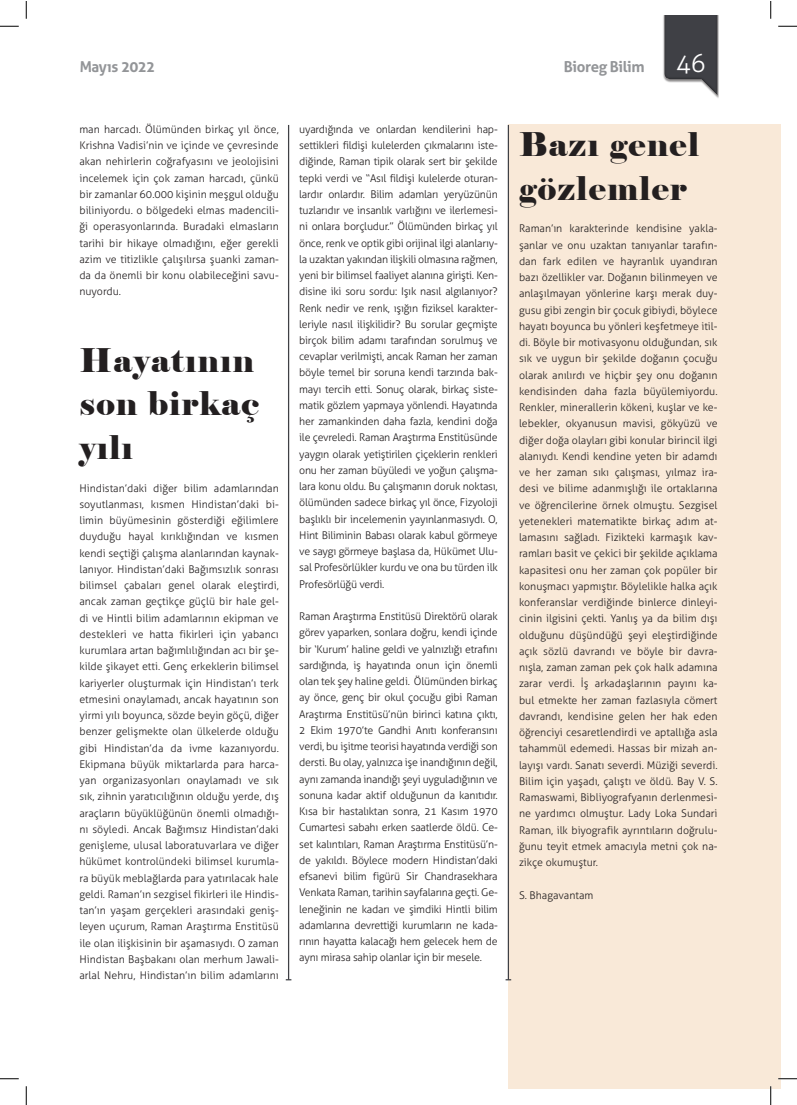
<style>
.page{position:relative;width:797px;height:1105px;background:#fff}
.page>*{position:absolute;margin:0;border:0;box-sizing:border-box;transform-origin:0 0}
.t1{font:32.5px/43.8px "Elephant";letter-spacing:.04em;color:#231f20}
.t2{font:700 15px "Aller";letter-spacing:-.025em;color:#939598}
.t3{font:300 10.62px/16.2px "Aller";color:#231f20;text-align:justify}
.s1{font-weight:300;font-size:25px;color:#fff}
</style>
<div class="page">
<div style="left:508px;top:125px;width:273px;height:964px;background:#f9e9d8"></div>
<hr style="left:288px;top:125px;width:1px;height:855px;background:#3f4045">
<hr style="left:508px;top:125px;width:1px;height:855px;background:#3f4045">
<div style="left:662px;top:16px;width:57px;height:83px;background:#231f20;opacity:.5"></div>
<div style="left:664px;top:16px;width:55px;height:80px;background:#231f20;opacity:.75"></div>
<svg style="left:0;top:25px;width:19px;height:2px"></svg>
<svg style="left:778px;top:25px;width:18px;height:2px"></svg>
<svg style="left:0;top:1078px;width:19px;height:1px"></svg>
<svg style="left:778px;top:1078px;width:18px;height:1px"></svg>
<svg style="left:25px;top:1px;width:2px;height:18px"></svg>
<svg style="left:25px;top:1086px;width:2px;height:19px"></svg>
<svg style="left:770px;top:1px;width:1px;height:18px"></svg>
<svg style="left:770px;top:1086px;width:1px;height:19px"></svg>
<h2 class="t2" style="left:79px;top:58px;width:77px">Mayıs 2022</h2>
<h2 class="t2" style="left:563px;top:58px;width:144px">Bioreg Bilim <span class="s1">46</span></h2>
<p class="t3" style="left:79px;top:121px;width:201px">man harcadı. Ölümünden birkaç yıl önce, Krishna Vadisi’nin ve içinde ve çevresinde akan nehirlerin coğrafyasını ve jeolojisini incelemek için çok zaman harcadı, çünkü bir zamanlar 60.000 kişinin meşgul olduğu biliniyordu. o bölgedeki elmas madencili&shy;ği operasyonlarında. Buradaki elmasların tarihi bir hikaye olmadığını, eğer gerekli azim ve titizlikle çalışılırsa şuanki zaman&shy;da da önemli bir konu olabileceğini savu&shy;nuyordu.</p>
<h1 class="t1" style="left:79px;top:338px;width:181px">Hayatının son birkaç yılı</h1>
<p class="t3" style="left:79px;top:480px;width:201px">Hindistan’daki diğer bilim adamlarından soyutlanması, kısmen Hindistan’daki bi&shy;limin büyümesinin gösterdiği eğilimlere duyduğu hayal kırıklığından ve kısmen kendi seçtiği çalışma alanlarından kaynak&shy;lanıyor. Hindistan’daki Bağımsızlık sonrası bilimsel çabaları genel olarak eleştirdi, ancak zaman geçtikçe güçlü bir hale gel&shy;di ve Hintli bilim adamlarının ekipman ve destekleri ve hatta fikirleri için yabancı kurumlara artan bağımlılığından acı bir şe&shy;kilde şikayet etti. Genç erkeklerin bilimsel kariyerler oluşturmak için Hindistan’ı terk etmesini onaylamadı, ancak hayatının son yirmi yılı boyunca, sözde beyin göçü, diğer benzer gelişmekte olan ülkelerde olduğu gibi Hindistan’da da ivme kazanıyordu.<br>Ekipmana büyük miktarlarda para harca&shy;yan organizasyonları onaylamadı ve sık sık, zihnin yaratıcılığının olduğu yerde, dış araçların büyüklüğünün önemli olmadığı&shy;nı söyledi. Ancak Bağımsız Hindistan’daki genişleme, ulusal laboratuvarlara ve diğer hükümet kontrolündeki bilimsel kurumla&shy;ra büyük meblağlarda para yatırılacak hale geldi. Raman’ın sezgisel fikirleri ile Hindis&shy;tan’ın yaşam gerçekleri arasındaki geniş&shy;leyen uçurum, Raman Araştırma Enstitüsü ile olan ilişkisinin bir aşamasıydı. O zaman Hindistan Başbakanı olan merhum Jawali&shy;arlal Nehru, Hindistan’ın bilim adamlarını</p>
<p class="t3" style="left:299px;top:121px;width:200px">uyardığında ve onlardan kendilerini hap&shy;settikleri fildişi kulelerden çıkmalarını iste&shy;diğinde, Raman tipik olarak sert bir şekilde tepki verdi ve “Asıl fildişi kulelerde oturan&shy;lardır onlardır. Bilim adamları yeryüzünün tuzlarıdır ve insanlık varlığını ve ilerlemesi&shy;ni onlara borçludur.” Ölümünden birkaç yıl önce, renk ve optik gibi orijinal ilgi alanlarıy&shy;la uzaktan yakından ilişkili olmasına rağmen, yeni bir bilimsel faaliyet alanına girişti. Ken&shy;disine iki soru sordu: Işık nasıl algılanıyor?<br>Renk nedir ve renk, ışığın fiziksel karakter&shy;leriyle nasıl ilişkilidir? Bu sorular geçmişte birçok bilim adamı tarafından sorulmuş ve cevaplar verilmişti, ancak Raman her zaman böyle temel bir soruna kendi tarzında bak&shy;mayı tercih etti. Sonuç olarak, birkaç siste&shy;matik gözlem yapmaya yönlendi. Hayatında her zamankinden daha fazla, kendini doğa ile çevreledi. Raman Araştırma Enstitüsünde yaygın olarak yetiştirilen çiçeklerin renkleri onu her zaman büyüledi ve yoğun çalışma&shy;lara konu oldu. Bu çalışmanın doruk noktası, ölümünden sadece birkaç yıl önce, Fizyoloji başlıklı bir incelemenin yayınlanmasıydı. O, Hint Biliminin Babası olarak kabul görmeye ve saygı görmeye başlasa da, Hükümet Ulu&shy;sal Profesörlükler kurdu ve ona bu türden ilk Profesörlüğü verdi.</p>
<p class="t3" style="left:299px;top:608px;width:200px">Raman Araştırma Enstitüsü Direktörü olarak görev yaparken, sonlara doğru, kendi içinde bir ‘Kurum’ haline geldi ve yalnızlığı etrafını sardığında, iş hayatında onun için önemli olan tek şey haline geldi. Ölümünden birkaç ay önce, genç bir okul çocuğu gibi Raman Araştırma Enstitüsü’nün birinci katına çıktı, 2 Ekim 1970’te Gandhi Anıtı konferansını verdi, bu işitme teorisi hayatında verdiği son dersti. Bu olay, yalnızca işe inandığının değil, aynı zamanda inandığı şeyi uyguladığının ve sonuna kadar aktif olduğunun da kanıtıdır.<br>Kısa bir hastalıktan sonra, 21 Kasım 1970<br>Cumartesi sabahı erken saatlerde öldü. Ce&shy;set kalıntıları, Raman Araştırma Enstitüsü’n&shy;de yakıldı. Böylece modern Hindistan’daki efsanevi bilim figürü Sir Chandrasekhara Venkata Raman, tarihin sayfalarına geçti. Ge&shy;leneğinin ne kadarı ve şimdiki Hintli bilim adamlarına devrettiği kurumların ne kada&shy;rının hayatta kalacağı hem gelecek hem de aynı mirasa sahip olanlar için bir mesele.</p>
<h1 class="t1" style="left:519px;top:123px;width:181px">Bazı genel gözlemler</h1>
<p class="t3" style="left:519px;top:221px;width:200px">Raman’ın karakterinde kendisine yakla&shy;şanlar ve onu uzaktan tanıyanlar tarafın&shy;dan fark edilen ve hayranlık uyandıran bazı özellikler var. Doğanın bilinmeyen ve anlaşılmayan yönlerine karşı merak duy&shy;gusu gibi zengin bir çocuk gibiydi, böylece hayatı boyunca bu yönleri keşfetmeye itil&shy;di. Böyle bir motivasyonu olduğundan, sık sık ve uygun bir şekilde doğanın çocuğu olarak anılırdı ve hiçbir şey onu doğanın kendisinden daha fazla büyülemiyordu.<br>Renkler, minerallerin kökeni, kuşlar ve ke&shy;lebekler, okyanusun mavisi, gökyüzü ve diğer doğa olayları gibi konular birincil ilgi alanıydı. Kendi kendine yeten bir adamdı ve her zaman sıkı çalışması, yılmaz ira&shy;desi ve bilime adanmışlığı ile ortaklarına ve öğrencilerine örnek olmuştu. Sezgisel yetenekleri matematikte birkaç adım at&shy;lamasını sağladı. Fizikteki karmaşık kav&shy;ramları basit ve çekici bir şekilde açıklama kapasitesi onu her zaman çok popüler bir konuşmacı yapmıştır. Böylelikle halka açık konferanslar verdiğinde binlerce dinleyi&shy;cinin ilgisini çekti. Yanlış ya da bilim dışı olduğunu düşündüğü şeyi eleştirdiğinde açık sözlü davrandı ve böyle bir davra&shy;nışla, zaman zaman pek çok halk adamına zarar verdi. İş arkadaşlarının payını ka&shy;bul etmekte her zaman fazlasıyla cömert davrandı, kendisine gelen her hak eden öğrenciyi cesaretlendirdi ve aptallığa asla tahammül edemedi. Hassas bir mizah an&shy;layışı vardı. Sanatı severdi. Müziği severdi.<br>Bilim için yaşadı, çalıştı ve öldü. Bay V. S.<br>Ramaswami, Bibliyografyanın derlenmesi&shy;ne yardımcı olmuştur. Lady Loka Sundari Raman, ilk biyografik ayrıntıların doğrulu&shy;ğunu teyit etmek amacıyla metni çok na&shy;zikçe okumuştur.</p>
<p class="t3" style="left:519px;top:887px;width:76px">S. Bhagavantam</p>
</div>
